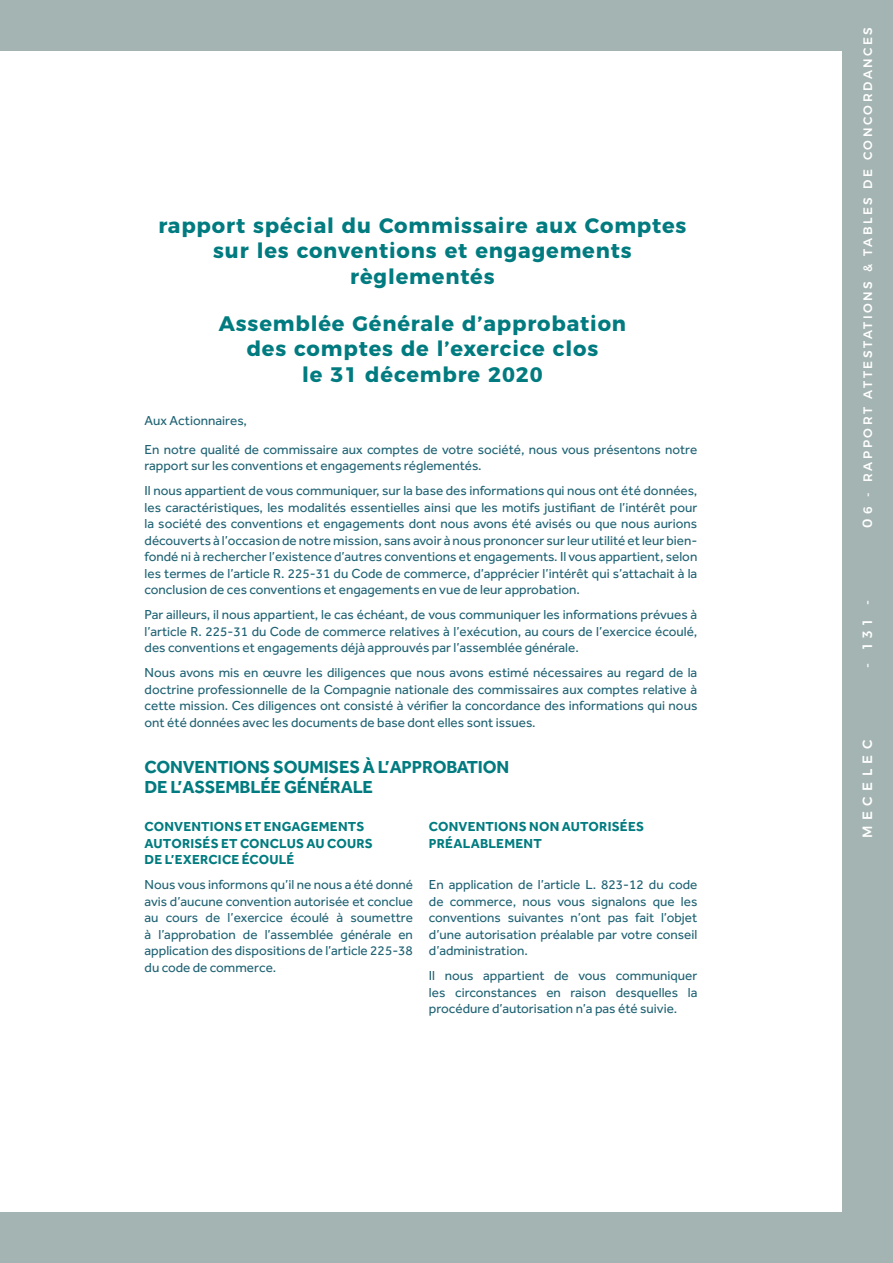
<style>
.page{position:relative;width:893px;height:1263px;background:#a4b4b2}
.page>*{position:absolute;margin:0;border:0;box-sizing:border-box;transform-origin:0 0}
.t1{font:700 21px/25.5px "Montserrat";letter-spacing:.04em;color:#017b7f;text-align:center}
.t2{font:700 18px/19.5px "Effra";letter-spacing:-.01em;color:#017b7f}
.t3{font:13.5px/16.5px "Effra";color:#206374;text-align:justify}
.t4{font:700 13.5px/16.5px "Effra";letter-spacing:.015em;color:#017b7f}
.t5{font:500 13.5px "Montserrat";letter-spacing:.4em;color:#fff}
.t6{font:500 12.3px "Montserrat";letter-spacing:.21em;color:#fff}
.s1{font-size:13.5px}
</style>
<div class="page">
<div style="left:0;top:51px;width:842px;height:1161px;background:#fff"></div>
<h1 class="t1" style="left:158px;top:211px;width:530px">rapport spécial du Commissaire aux Comptes sur les conventions et engagements règlementés</h1>
<h1 class="t1" style="left:219px;top:309px;width:409px">Assemblée Générale d’approbation des comptes de l’exercice clos<br>le 31 décembre 2020</h1>
<p class="t3" style="left:145px;top:405px;width:554px;line-height:29.2px">Aux Actionnaires,<br>En notre qualité de commissaire aux comptes de votre société, nous vous présentons notre</p>
<p class="t3" style="left:145px;top:453px;width:554px;line-height:25px">rapport sur les conventions et engagements réglementés.<br>Il nous appartient de vous communiquer, sur la base des informations qui nous ont été données,</p>
<p class="t3" style="left:145px;top:499px;width:554px">les caractéristiques, les modalités essentielles ainsi que les motifs justifiant de l’intérêt pour la société des conventions et engagements dont nous avons été avisés ou que nous aurions découverts à l’occasion de notre mission, sans avoir à nous prononcer sur leur utilité et leur bien&shy;fondé ni à rechercher l’existence d’autres conventions et engagements. Il vous appartient, selon les termes de l’article R. 225-31 du Code de commerce, d’apprécier l’intérêt qui s’attachait à la conclusion de ces conventions et engagements en vue de leur approbation.</p>
<p class="t3" style="left:145px;top:606px;width:554px">Par ailleurs, il nous appartient, le cas échéant, de vous communiquer les informations prévues à l’article R. 225-31 du Code de commerce relatives à l’exécution, au cours de l’exercice écoulé, des conventions et engagements déjà approuvés par l’assemblée générale.</p>
<p class="t3" style="left:145px;top:664px;width:554px">Nous avons mis en œuvre les diligences que nous avons estimé nécessaires au regard de la doctrine professionnelle de la Compagnie nationale des commissaires aux comptes relative à cette mission. Ces diligences ont consisté à vérifier la concordance des informations qui nous ont été données avec les documents de base dont elles sont issues.</p>
<h2 class="t2" style="left:145px;top:757px;width:366px">CONVENTIONS SOUMISES À L’APPROBATION<br>DE L’ASSEMBLÉE GÉNÉRALE</h2>
<p class="t4" style="left:145px;top:818px;width:230px">CONVENTIONS ET ENGAGEMENTS<br>AUTORISÉS ET CONCLUS AU COURS<br>DE L’EXERCICE ÉCOULÉ</p>
<p class="t3" style="left:145px;top:876px;width:270px">Nous vous informons qu’il ne nous a été donné avis d’aucune convention autorisée et conclue au cours de l’exercice écoulé à soumettre à l’approbation de l’assemblée générale en application des dispositions de l’article 225-38 du code de commerce.</p>
<p class="t4" style="left:429px;top:818px;width:217px">CONVENTIONS NON AUTORISÉES<br>PRÉALABLEMENT</p>
<p class="t3" style="left:429px;top:876px;width:270px">En application de l’article L. 823-12 du code de commerce, nous vous signalons que les conventions suivantes n’ont pas fait l’objet d’une autorisation préalable par votre conseil d’administration.</p>
<p class="t3" style="left:429px;top:967px;width:270px">Il nous appartient de vous communiquer les circonstances en raison desquelles la procédure d’autorisation n’a pas été suivie.</p>
<p class="t6" style="left:858px;top:528px;width:503px;rotate:-90deg"><span class="s1">0</span> 6 - RAPPORT ATTESTATIONS &amp; TABLES DE CONCORDANCES</p>
<p class="t5" style="left:856px;top:668px;width:70px;rotate:-90deg">- 131 -</p>
<p class="t5" style="left:856px;top:838px;width:99px;rotate:-90deg">MECELEC</p>
</div>
